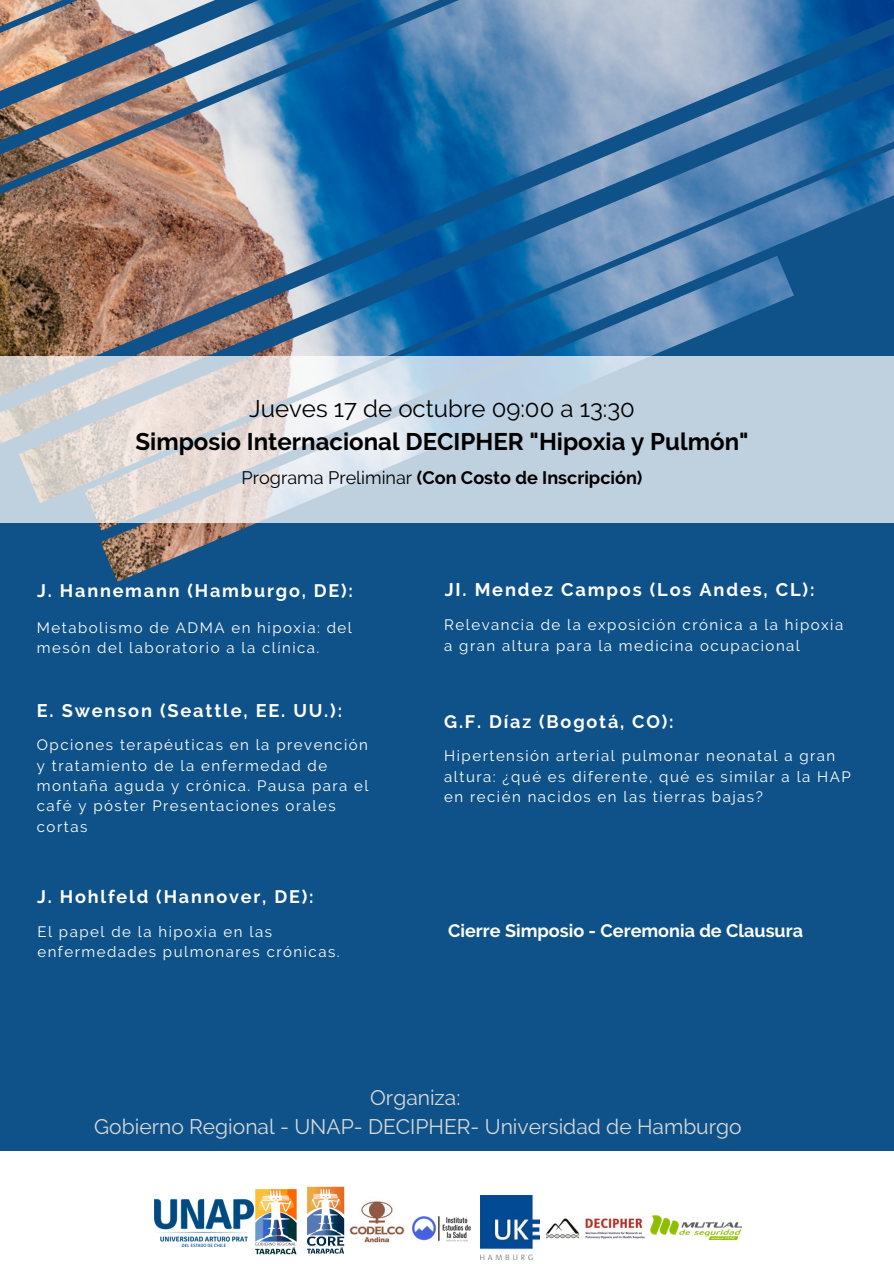
<style>
.page{position:relative;width:894px;height:1264px;background:#fff}
.page>*{position:absolute;margin:0;border:0;box-sizing:border-box;transform-origin:0 0}
.t1{font:700 24px "Raleway";color:#000}
.t2{font:24px "Raleway";color:#000}
.t3{font:21px/29.2px "Raleway";color:#d9d9d9;text-align:center}
.t4{font:700 18.15px "Raleway";letter-spacing:.1em;color:#fff}
.t5{font:700 18px "Raleway";letter-spacing:.1em;color:#fff}
.t6{font:700 18px "Raleway";color:#000}
.t7{font:700 18px "Raleway";color:#fff}
.t8{font:15px/20.2px "Raleway";letter-spacing:.1em;color:#fff}
.s1{font-weight:400}
</style>
<div class="page">
<div style="left:0;top:0;width:893px;height:1263px;background:#0e5289"></div>
<img style="left:0;top:0;width:893px;height:582px">
<svg style="left:0;top:356px;width:893px;height:166px;background:#cbd6de"></svg>
<div style="left:0;top:1151px;width:893px;height:112px;background:#fff"></div>
<img style="left:546px;top:1218px;width:98px;height:21px">
<img style="left:493px;top:1195px;width:46px;height:64px">
<img style="left:154px;top:1198px;width:99px;height:48px">
<img style="left:255px;top:1189px;width:42px;height:66px">
<img style="left:344px;top:1192px;width:57px;height:54px">
<img style="left:401px;top:1195px;width:92px;height:65px">
<img style="left:307px;top:1186px;width:37px;height:68px">
<img style="left:650px;top:1215px;width:91px;height:24px">
<h1 class="t2" style="left:249px;top:395px;width:387px">Jueves 17 de octubre 09:00 a 13:30</h1>
<h1 class="t1" style="left:135px;top:427px;width:614px">Simposio Internacional DECIPHER "Hipoxia y Pulmón"</h1>
<p class="t6" style="left:241px;top:467px;width:402px"><span class="s1">Programa Preliminar</span> (Con Costo de Inscripción)</p>
<p class="t5" style="left:37px;top:580px;width:317px">J. Hannemann (Hamburgo, DE):</p>
<p class="t8" style="left:37px;top:617px;width:316px;line-height:20.7px">Metabolismo de ADMA en hipoxia: del mesón del laboratorio a la clínica.</p>
<p class="t4" style="left:37px;top:699px;width:307px">E. Swenson (Seattle, EE. UU.):</p>
<p class="t8" style="left:37px;top:735px;width:333px">Opciones terapéuticas en la prevención y tratamiento de la enfermedad de montaña aguda y crónica. Pausa para el café y póster Presentaciones orales cortas</p>
<p class="t5" style="left:37px;top:886px;width:278px">J. Hohlfeld (Hannover, DE):</p>
<p class="t8" style="left:37px;top:921px;width:304px">El papel de la hipoxia en las enfermedades pulmonares crónicas.</p>
<p class="t4" style="left:444px;top:579px;width:371px">JI. Mendez Campos (Los Andes, CL):</p>
<p class="t8" style="left:444px;top:615px;width:400px">Relevancia de la exposición crónica a la hipoxia a gran altura para la medicina ocupacional</p>
<p class="t5" style="left:444px;top:710px;width:231px">G.F. Díaz (Bogotá, CO):</p>
<p class="t8" style="left:444px;top:746px;width:408px">Hipertensión arterial pulmonar neonatal a gran altura: ¿qué es diferente, qué es similar a la HAP en recién nacidos en las tierras bajas?</p>
<p class="t7" style="left:448px;top:919px;width:356px">Cierre Simposio - Ceremonia de Clausura</p>
<h2 class="t3" style="left:94px;top:1083px;width:648px">Organiza:<br>Gobierno Regional - UNAP- DECIPHER- Universidad de Hamburgo</h2>
</div>
